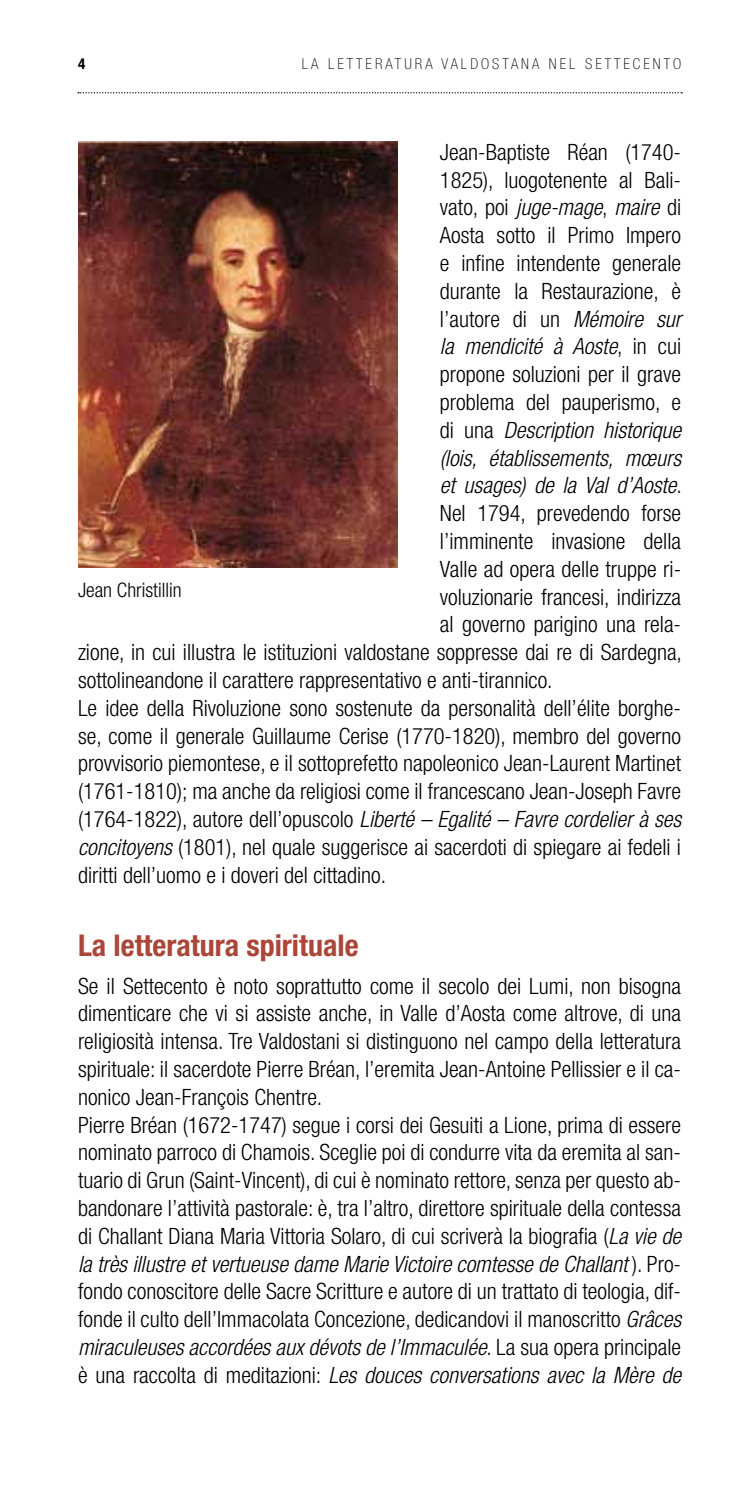
<style>
.page{position:relative;width:745px;height:1489px;background:#fff}
.page>*{position:absolute;margin:0;border:0;box-sizing:border-box;transform-origin:0 0}
.t1{font:700 condensed 30px "Helvetica Neue";color:#ab4639}
.t2{font:300 condensed 22.5px/27.8px "Helvetica Neue";color:#000}
.t3{font:italic 300 condensed 22.5px "Helvetica Neue";color:#000}
.t4{font:300 condensed 20px "Helvetica Neue";color:#000}
.t5{font:100 condensed 15px "Helvetica Neue";letter-spacing:.2em;color:#000}
.t6{font:700 condensed 15px "Helvetica Neue";color:#000}
.s1{font-style:normal}
.s2{font-style:italic}
</style>
<div class="page">
<svg style="left:78px;top:92px;width:603px;height:1px"></svg>
<img style="left:78px;top:142px;width:319px;height:425px">
<p class="t6" style="left:78px;top:54px;width:9px">4</p>
<p class="t5" style="left:301px;top:55px;width:380px">LA LETTERATURA VALDOSTANA NEL SETTECENTO</p>
<p class="t2" style="left:439px;top:138px;width:242px">Jean-Baptiste Réan (1740-</p>
<p class="t2" style="left:439px;top:165px;width:242px">1825), luogotenente al Bali-</p>
<p class="t3" style="left:439px;top:194px;width:242px"><span class="s1">vato, poi</span> juge-mage<span class="s1">,</span> maire <span class="s1">di</span></p>
<p class="t2" style="left:439px;top:221px;width:242px">Aosta sotto il Primo Impero</p>
<p class="t2" style="left:439px;top:249px;width:242px">e infine intendente generale</p>
<p class="t2" style="left:439px;top:277px;width:242px">durante la Restaurazione, è</p>
<p class="t2" style="left:439px;top:304px;width:242px">l’autore di un <span class="s2">Mémoire sur</span></p>
<p class="t3" style="left:439px;top:333px;width:242px">la mendicité à Aoste<span class="s1">, in cui</span></p>
<p class="t2" style="left:439px;top:360px;width:242px">propone soluzioni per il grave</p>
<p class="t2" style="left:439px;top:388px;width:242px">problema del pauperismo, e</p>
<p class="t3" style="left:439px;top:417px;width:242px"><span class="s1">di una</span> Description historique</p>
<p class="t3" style="left:439px;top:444px;width:242px">(lois, établissements, mœurs</p>
<p class="t3" style="left:439px;top:472px;width:243px">et usages) de la Val d’Aoste<span class="s1">.</span></p>
<p class="t2" style="left:439px;top:499px;width:242px">Nel 1794, prevedendo forse</p>
<p class="t2" style="left:439px;top:527px;width:242px">l’imminente invasione della</p>
<p class="t2" style="left:439px;top:554px;width:242px">Valle ad opera delle truppe ri-</p>
<p class="t2" style="left:439px;top:582px;width:242px">voluzionarie francesi, indirizza</p>
<p class="t2" style="left:439px;top:610px;width:242px">al governo parigino una rela-</p>
<p class="t2" style="left:78px;top:638px;width:605px">zione, in cui illustra le istituzioni valdostane soppresse dai re di Sardegna,</p>
<p class="t2" style="left:78px;top:666px;width:476px">sottolineandone il carattere rappresentativo e anti-tirannico.</p>
<p class="t2" style="left:78px;top:693px;width:604px">Le idee della Rivoluzione sono sostenute da personalità dell’élite borghe-</p>
<p class="t2" style="left:78px;top:721px;width:604px">se, come il generale Guillaume Cerise (1770-1820), membro del governo</p>
<p class="t2" style="left:78px;top:749px;width:604px">provvisorio piemontese, e il sottoprefetto napoleonico Jean-Laurent Martinet</p>
<p class="t2" style="left:78px;top:777px;width:604px">(1761-1810); ma anche da religiosi come il francescano Jean-Joseph Favre</p>
<p class="t3" style="left:78px;top:806px;width:604px"><span class="s1">(1764-1822), autore dell’opuscolo</span> Liberté – Egalité – Favre cordelier à ses</p>
<p class="t2" style="left:78px;top:832px;width:604px"><span class="s2">concitoyens</span> (1801), nel quale suggerisce ai sacerdoti di spiegare ai fedeli i</p>
<p class="t2" style="left:78px;top:860px;width:309px">diritti dell’uomo e i doveri del cittadino.</p>
<p class="t4" style="left:78px;top:578px;width:105px">Jean Christillin</p>
<h1 class="t1" style="left:78px;top:926px;width:282px">La letteratura spirituale</h1>
<p class="t2" style="left:78px;top:971px;width:604px">Se il Settecento è noto soprattutto come il secolo dei Lumi, non bisogna dimenticare che vi si assiste anche, in Valle d’Aosta come altrove, di una religiosità intensa. Tre Valdostani si distinguono nel campo della letteratura spirituale: il sacerdote Pierre Bréan, l’eremita Jean-Antoine Pellissier e il ca&shy;nonico Jean-François Chentre.<br>Pierre Bréan (1672-1747) segue i corsi dei Gesuiti a Lione, prima di essere nominato parroco di Chamois. Sceglie poi di condurre vita da eremita al san&shy;tuario di Grun (Saint-Vincent), di cui è nominato rettore, senza per questo ab&shy;bandonare l’attività pastorale: è, tra l’altro, direttore spirituale della contessa di Challant Diana Maria Vittoria Solaro, di cui scriverà la biografia (<span class="s2">La vie de la très illustre et vertueuse dame Marie Victoire comtesse de Challant</span> ). Pro&shy;fondo conoscitore delle Sacre Scritture e autore di un trattato di teologia, dif&shy;fonde il culto dell’Immacolata Concezione, dedicandovi il manoscritto <span class="s2">Grâces miraculeuses accordées aux dévots de l’Immaculée</span>. La sua opera principale è una raccolta di meditazioni: <span class="s2">Les douces conversations avec la Mère de</span></p>
</div>
